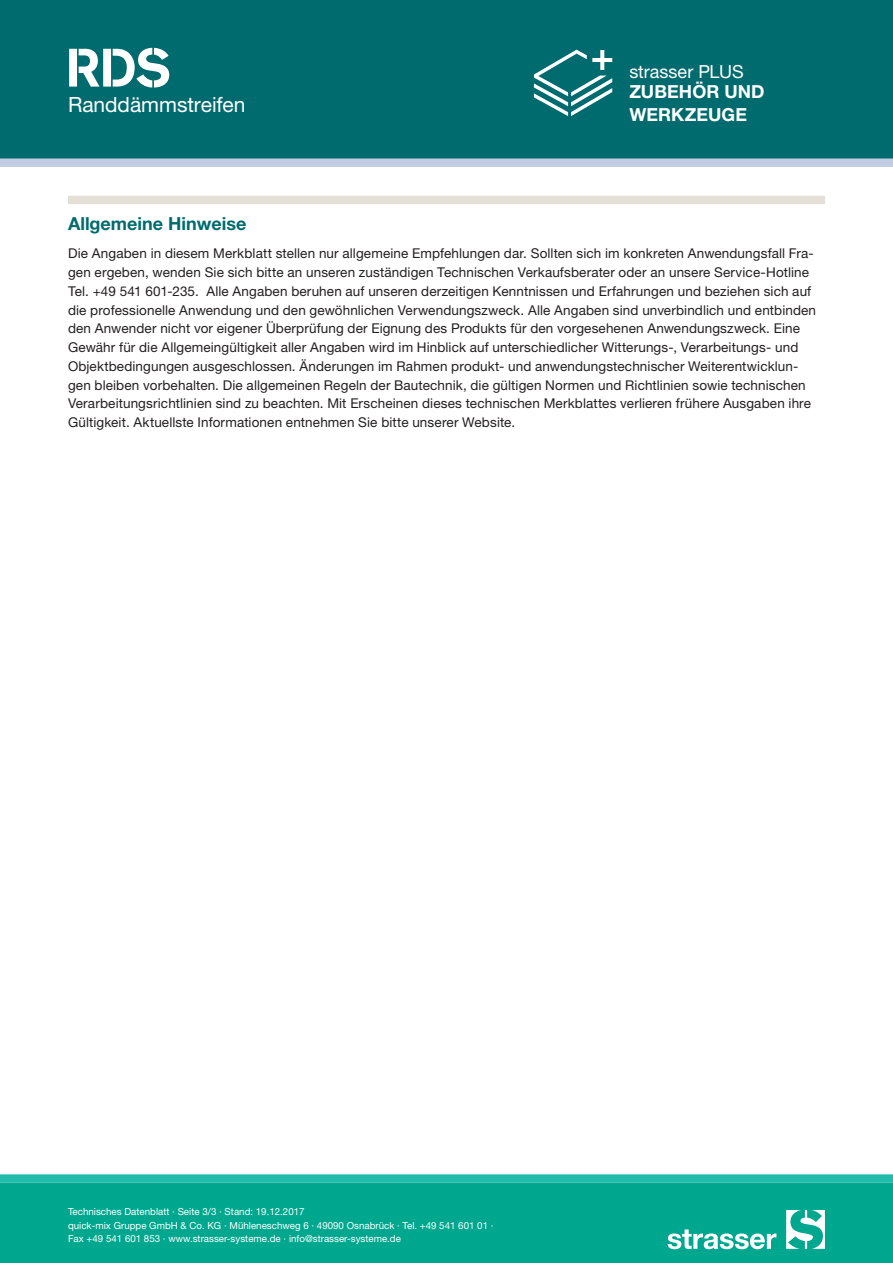
<style>
.page{position:relative;width:893px;height:1263px;background:#fff}
.page>*{position:absolute;margin:0;border:0;box-sizing:border-box;transform-origin:0 0}
.CB_AF_STR_Produkt_ku{font:700 54px "Standard CT Stencil";color:#fff}
.CB_AF_STR_Produkt_la{font:21px "Helvetica Neue LT Std";letter-spacing:-.005em;color:#fff}
.CB_AF_STR_Produktgru{font:700 18px/22.5px "Helvetica Neue LT Std";letter-spacing:.005em;color:#fff}
.t1{font:700 18px "Helvetica Neue LT Std";color:#006b6e}
.CB_AF_STR_Produktgru-2{font:18px "Helvetica Neue LT Std";color:#fff}
.t2{font:13.5px/18.8px "Helvetica Neue LT Std";letter-spacing:.01em;color:#231f20}
.t3{font:9.75px/13.5px "Helvetica Neue LT Std";color:#fff}
</style>
<div class="page">
<div style="left:0;top:1183px;width:893px;height:80px;background:#00a78f"></div>
<div style="left:0;top:0;width:893px;height:159px;background:#006b6e"></div>
<svg style="left:668px;top:1229px;width:108px;height:20px"></svg>
<svg style="left:786px;top:1210px;width:39px;height:39px"></svg>
<div style="left:0;top:1174px;width:893px;height:9px;background:#22bbab"></div>
<div style="left:0;top:159px;width:893px;height:8px;background:#c2cce2"></div>
<svg style="left:534px;top:50px;width:78px;height:66px"></svg>
<div style="left:68px;top:196px;width:757px;height:8px;background:#e5e0d7"></div>
<p class="CB_AF_STR_Produkt_ku" style="left:66px;top:34px;width:106px">RDS</p>
<p class="CB_AF_STR_Produkt_la" style="left:68px;top:92px;width:179px">Randdämmstreifen</p>
<p class="CB_AF_STR_Produktgru-2" style="left:629px;top:61px;width:116px">strasser PLUS</p>
<p class="CB_AF_STR_Produktgru" style="left:629px;top:80px;width:137px">ZUBEHÖR UND<br>WERKZEUGE</p>
<p class="t1" style="left:68px;top:212px;width:180px">Allgemeine Hinweise</p>
<p class="t2" style="left:68px;top:244px;width:750px">Die Angaben in diesem Merkblatt stellen nur allgemeine Empfehlungen dar. Sollten sich im konkreten Anwendungsfall Fra&shy;gen ergeben, wenden Sie sich bitte an unseren zuständigen Technischen Verkaufsberater oder an unsere Service-Hotline Tel. +49 541 601-235. Alle Angaben beruhen auf unseren derzeitigen Kenntnissen und Erfahrungen und beziehen sich auf die professionelle Anwendung und den gewöhnlichen Verwendungszweck. Alle Angaben sind unverbindlich und entbinden den Anwender nicht vor eigener Überprüfung der Eignung des Produkts für den vorgesehenen Anwendungszweck. Eine Gewähr für die Allgemeingültigkeit aller Angaben wird im Hinblick auf unterschiedlicher Witterungs-, Verarbeitungs- und Objektbedingungen ausgeschlossen. Änderungen im Rahmen produkt- und anwendungstechnischer Weiterentwicklun&shy;gen bleiben vorbehalten. Die allgemeinen Regeln der Bautechnik, die gültigen Normen und Richtlinien sowie technischen Verarbeitungsrichtlinien sind zu beachten. Mit Erscheinen dieses technischen Merkblattes verlieren frühere Ausgaben ihre Gültigkeit. Aktuellste Informationen entnehmen Sie bitte unserer Website.</p>
<p class="t3" style="left:68px;top:1205px;width:427px">Technisches Datenblatt · Seite 3/3 · Stand: 19.12.2017<br>quick-mix Gruppe GmbH &amp; Co. KG · Mühleneschweg 6 · 49090 Osnabrück · Tel. +49 541 601 01 ·<br>Fax +49 541 601 853 · www.strasser-systeme.de · info@strasser-systeme.de</p>
</div>
